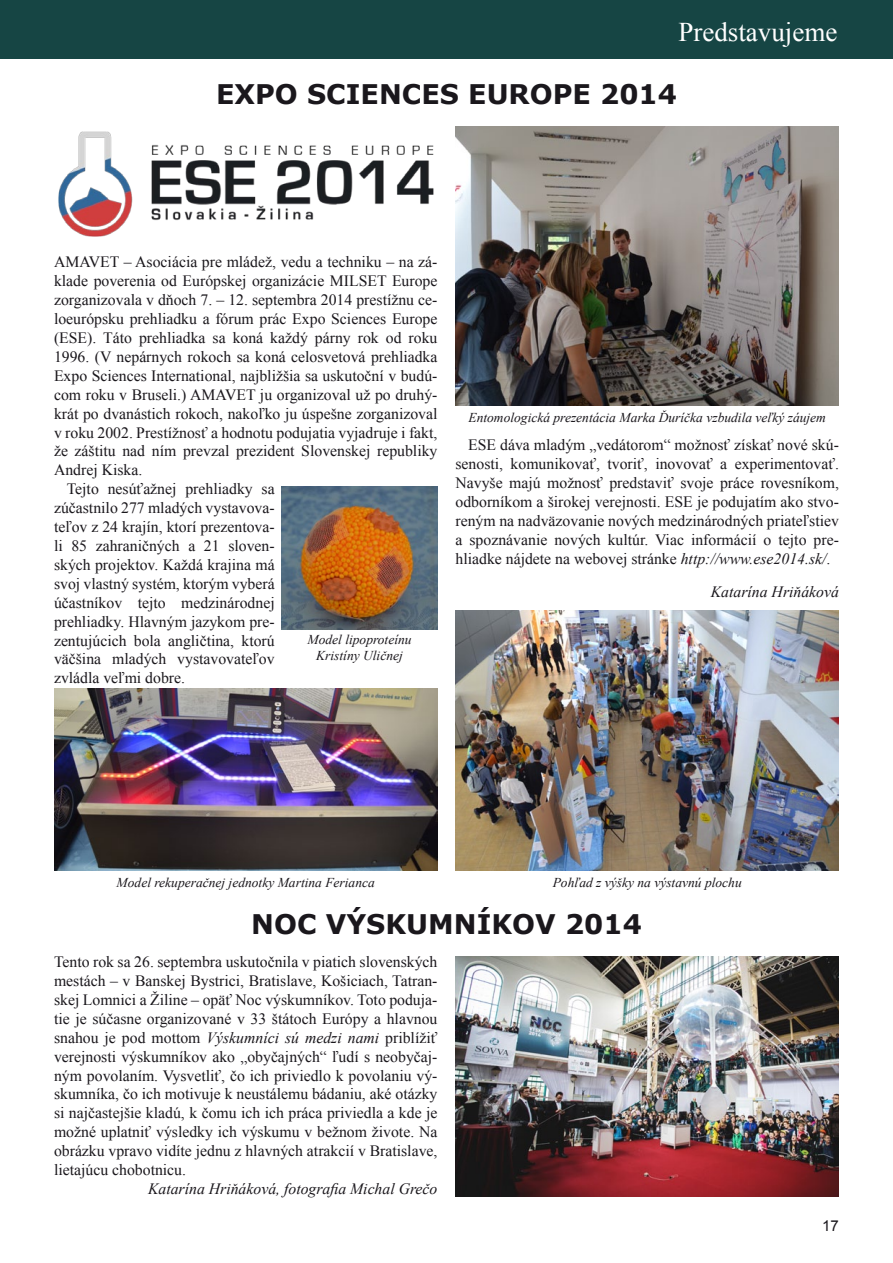
<style>
.page{position:relative;width:893px;height:1263px;background:#fff}
.page>*{position:absolute;margin:0;border:0;box-sizing:border-box;transform-origin:0 0}
.t1{font:700 27px "Verdana";color:#1a171c}
.t2{font:27px "Times New Roman";color:#fff}
.t3{font:15.75px/18.9px "Times New Roman";color:#1a171c;text-align:justify}
.t4{font:italic 15.75px "Times New Roman";color:#1a171c}
.t5{font:15px "Arial";color:#1a171c}
.t6{font:italic 13.5px/16.2px "Times New Roman";color:#1a171c;text-align:center}
.s1{font-style:italic}
</style>
<div class="page">
<div style="left:0;top:0;width:893px;height:58px;background:#164544"></div>
<img style="left:282px;top:486px;width:155px;height:144px">
<img style="left:58px;top:131px;width:376px;height:106px">
<img style="left:455px;top:610px;width:384px;height:261px">
<img style="left:455px;top:126px;width:384px;height:279px">
<img style="left:54px;top:688px;width:383px;height:183px">
<img style="left:455px;top:956px;width:384px;height:240px">
<h1 class="t2" style="left:678px;top:13px;width:160px">Predstavujeme</h1>
<h1 class="t1" style="left:216px;top:75px;width:462px">EXPO SCIENCES EUROPE 2014</h1>
<p class="t3" style="left:54px;top:252px;width:385px">AMAVET – Asociácia pre mládež, vedu a techniku – na zá-</p>
<p class="t3" style="left:54px;top:271px;width:385px">klade poverenia od Európskej organizácie MILSET Europe</p>
<p class="t3" style="left:54px;top:290px;width:385px">zorganizovala v dňoch 7. – 12. septembra 2014 prestížnu ce-</p>
<p class="t3" style="left:54px;top:309px;width:385px">loeurópsku prehliadku a fórum prác Expo Sciences Europe</p>
<p class="t3" style="left:54px;top:328px;width:385px">(ESE). Táto prehliadka sa koná každý párny rok od roku</p>
<p class="t3" style="left:54px;top:347px;width:385px">1996. (V nepárnych rokoch sa koná celosvetová prehliadka</p>
<p class="t3" style="left:54px;top:366px;width:385px">Expo Sciences International, najbližšia sa uskutoční v budú-</p>
<p class="t3" style="left:54px;top:385px;width:385px">com roku v Bruseli.) AMAVET ju organizoval už po druhý-</p>
<p class="t3" style="left:54px;top:404px;width:385px">krát po dvanástich rokoch, nakoľko ju úspešne zorganizoval</p>
<p class="t3" style="left:54px;top:423px;width:385px">v roku 2002. Prestížnosť a hodnotu podujatia vyjadruje i fakt,</p>
<p class="t3" style="left:54px;top:441px;width:385px">že záštitu nad ním prevzal prezident Slovenskej republiky</p>
<p class="t3" style="left:54px;top:460px;width:90px">Andrej Kiska.</p>
<p class="t3" style="left:67px;top:479px;width:209px">Tejto nesúťažnej prehliadky sa</p>
<p class="t3" style="left:54px;top:498px;width:222px">zúčastnilo 277 mladých vystavova-</p>
<p class="t3" style="left:54px;top:517px;width:222px">teľov z 24 krajín, ktorí prezentova-</p>
<p class="t3" style="left:54px;top:536px;width:222px">li 85 zahraničných a 21 sloven-</p>
<p class="t3" style="left:54px;top:555px;width:222px">ských projektov. Každá krajina má</p>
<p class="t3" style="left:54px;top:574px;width:222px">svoj vlastný systém, ktorým vyberá</p>
<p class="t3" style="left:54px;top:593px;width:222px">účastníkov tejto medzinárodnej</p>
<p class="t3" style="left:54px;top:612px;width:222px">prehliadky. Hlavným jazykom pre-</p>
<p class="t3" style="left:54px;top:630px;width:222px">zentujúcich bola angličtina, ktorú</p>
<p class="t3" style="left:54px;top:649px;width:222px">väčšina mladých vystavovateľov</p>
<p class="t3" style="left:54px;top:668px;width:133px">zvládla veľmi dobre.</p>
<p class="t6" style="left:307px;top:631px;width:106px">Model lipoproteínu<br>Kristíny Uličnej</p>
<p class="t6" style="left:468px;top:409px;width:359px">Entomologická prezentácia Marka Ďuríčka vzbudila veľký záujem</p>
<p class="t3" style="left:455px;top:435px;width:385px;text-indent:13px">ESE dáva mladým „vedátorom“ možnosť získať nové skú&shy;senosti, komunikovať, tvoriť, inovovať a experimentovať.<br>Navyše majú možnosť predstaviť svoje práce rovesníkom, odborníkom a širokej verejnosti. ESE je podujatím ako stvo&shy;reným na nadväzovanie nových medzinárodných priateľstiev a spoznávanie nových kultúr. Viac informácií o tejto pre&shy;hliadke nájdete na webovej stránke <span class="s1">http://www.ese2014.sk/</span>.</p>
<p class="t4" style="left:711px;top:581px;width:130px">Katarína Hriňáková</p>
<p class="t6" style="left:117px;top:874px;width:260px">Model rekuperačnej jednotky Martina Ferianca</p>
<p class="t6" style="left:553px;top:874px;width:190px">Pohľad z výšky na výstavnú plochu</p>
<h1 class="t1" style="left:251px;top:905px;width:392px">NOC VÝSKUMNÍKOV 2014</h1>
<p class="t3" style="left:54px;top:952px;width:385px">Tento rok sa 26. septembra uskutočnila v piatich slovenských mestách – v Banskej Bystrici, Bratislave, Košiciach, Tatran&shy;skej Lomnici a Žiline – opäť Noc výskumníkov. Toto poduja&shy;tie je súčasne organizované v 33 štátoch Európy a hlavnou snahou je pod mottom <span class="s1">Výskumníci sú medzi nami</span> priblížiť verejnosti výskumníkov ako „obyčajných“ ľudí s neobyčaj&shy;ným povolaním. Vysvetliť, čo ich priviedlo k povolaniu vý&shy;skumníka, čo ich motivuje k neustálemu bádaniu, aké otázky si najčastejšie kladú, k čomu ich ich práca priviedla a kde je možné uplatniť výsledky ich výskumu v bežnom živote. Na obrázku vpravo vidíte jednu z hlavných atrakcií v Bratislave, lietajúcu chobotnicu.</p>
<p class="t4" style="left:148px;top:1178px;width:291px">Katarína Hriňáková, fotografia Michal Grečo</p>
<p class="t5" style="left:822px;top:1216px;width:18px">17</p>
</div>
